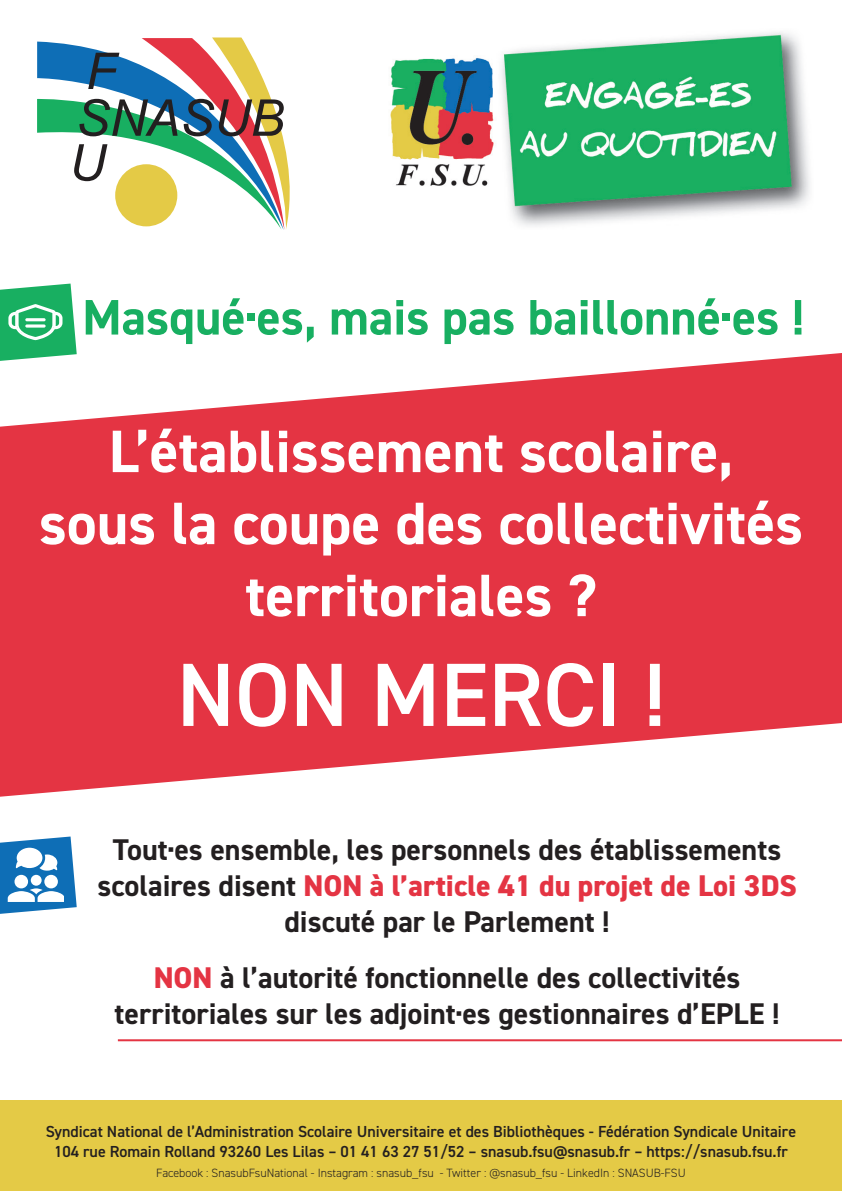
<style>
.page{position:relative;width:842px;height:1191px;background:#fff}
.page>*{position:absolute;margin:0;border:0;box-sizing:border-box;transform-origin:0 0}
.t1{font:600 90px "DIN2014";color:#fff}
.t2{font:700 60px/72px "DIN2014";color:#fff;text-align:center}
.t3{font:italic 50.7px/91.5px "Arial";color:#231f20;text-align:center}
.t4{font:700 50px "DIN2014";color:#18af61}
.t5{font:700 30px/36px "DIN2014";color:#231f20;text-align:center}
.t6{font:600 16px "DIN2014";color:#231f20}
.t7{font:300 12px "DIN2014";color:#231f20}
.s1{font-weight:800;color:#e43443}
</style>
<div class="page">
<svg style="left:0;top:353px;width:842px;height:443px;fill:#e43443"></svg>
<svg style="left:37px;top:37px;width:253px;height:193px"></svg>
<img style="left:390px;top:32px;width:420px;height:194px">
<div style="left:0;top:1101px;width:842px;height:90px;background:#e4ca46"></div>
<svg style="left:0;top:283px;width:77px;height:78px"></svg>
<svg style="left:0;top:836px;width:77px;height:78px"></svg>
<hr style="left:118px;top:1039px;width:724px;height:2px;background:#e43443">
<p class="t3" style="left:69px;top:26px;width:49px">F<br>U</p>
<p class="t3" style="left:76px;top:73px;width:210px">SNASUB</p>
<p class="t4" style="left:82px;top:284px;width:723px">Masqué·es, mais pas baillonné·es !</p>
<p class="t2" style="left:39px;top:415px;width:766px">L’établissement scolaire,<br>sous la coupe des collectivités territoriales ?</p>
<p class="t1" style="left:177px;top:635px;width:490px">NON MERCI !</p>
<p class="t5" style="left:97px;top:831px;width:701px">Tout·es ensemble, les personnels des établissements scolaires disent <span class="s1">NON à l’article 41 du projet de Loi 3DS </span>discuté par le Parlement !</p>
<p class="t5" style="left:115px;top:958px;width:666px"><span class="s1">NON</span> à l’autorité fonctionnelle des collectivités territoriales sur les adjoint·es gestionnaires d’EPLE !</p>
<p class="t6" style="left:46px;top:1120px;width:752px">Syndicat National de l’Administration Scolaire Universitaire et des Bibliothèques - Fédération Syndicale Unitaire</p>
<p class="t6" style="left:54px;top:1140px;width:735px">104 rue Romain Rolland 93260 Les Lilas – 01 41 63 27 51/52 – snasub.fsu@snasub.fr – https://snasub.fsu.fr</p>
<p class="t7" style="left:156px;top:1165px;width:531px">Facebook : SnasubFsuNational - Instagram : snasub_fsu - Twitter : @snasub_fsu - LinkedIn : SNASUB-FSU</p>
</div>
